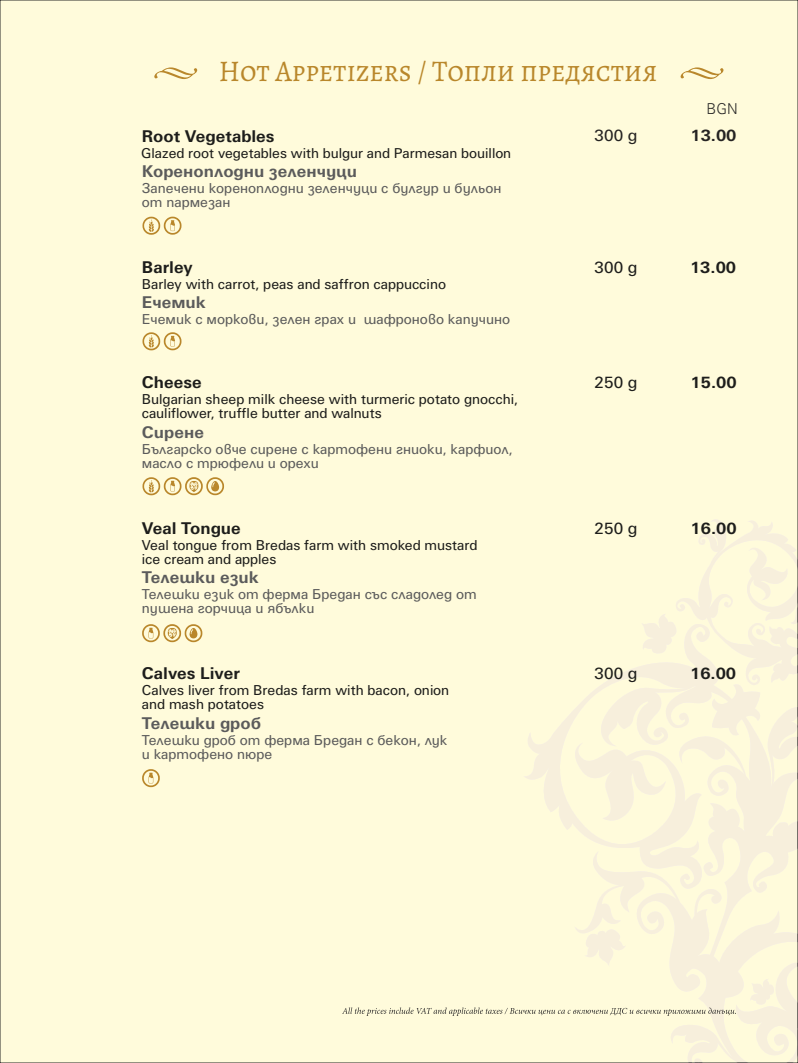
<style>
.page{position:relative;width:798px;height:1063px;background:#fff}
.page>*{position:absolute;margin:0;border:0;box-sizing:border-box;transform-origin:0 0}
.t1{font:30px "Alegreya SC";color:#b9872b;scale:.94 1}
.t2{font:700 16.25px "SP Universus";color:#1d1d1b}
.t3{font:700 16.25px "SP Universus";color:#5b5b5b}
.t4{font:16.25px "SP Universus";color:#1d1d1b}
.t5{font:700 16.25px "SP Universus";color:#252322}
.t6{font:16.25px "SP Universus";color:#252322}
.t7{font:700 16.12px "SP Universus";color:#5b5b5b}
.t8{font:300 15px "SP Universus";color:#2b2a29}
.t9{font:13.75px/14px "SP Universus";color:#5b5b5b}
.t10{font:13.75px/14px "SP Universus";color:#1d1d1b}
.t11{font:13.62px "SP Universus";color:#1d1d1b}
</style>
<div class="page">
<div style="left:0;top:0;width:797px;height:1063px;background:#fffbdb"></div>
<svg style="left:674px;top:520px;width:121px;height:168px"></svg>
<svg style="left:154px;top:67px;width:569px;height:12px"></svg>
<svg style="left:342px;top:1007px;width:393px;height:9px"></svg>
<svg style="left:142px;top:217px;width:39px;height:18px"></svg>
<svg style="left:142px;top:332px;width:39px;height:18px"></svg>
<svg style="left:142px;top:477px;width:82px;height:18px"></svg>
<svg style="left:142px;top:624px;width:60px;height:18px"></svg>
<svg style="left:142px;top:769px;width:18px;height:18px"></svg>
<h1 class="t1" style="left:219px;top:51px;width:467px">Hot Appetizers / Топли предястия</h1>
<p class="t2" style="left:142px;top:125px;width:134px">Root Vegetables</p>
<p class="t11" style="left:141px;top:144px;width:371px">Glazed root vegetables with bulgur and Parmesan bouillon</p>
<p class="t3" style="left:142px;top:160px;width:216px">Кореноплодни зеленчуци</p>
<p class="t9" style="left:142px;top:180px;width:361px">Запечени кореноплодни зеленчуци с булгур и бульон от пармезан</p>
<p class="t6" style="left:594px;top:125px;width:44px">300 g</p>
<p class="t8" style="left:706px;top:99px;width:33px">BGN</p>
<p class="t5" style="left:690px;top:124px;width:48px">13.00</p>
<p class="t2" style="left:142px;top:256px;width:52px">Barley</p>
<p class="t10" style="left:142px;top:276px;width:305px">Barley with carrot, peas and saffron cappuccino</p>
<p class="t3" style="left:142px;top:291px;width:65px">Ечемик</p>
<p class="t9" style="left:142px;top:311px;width:369px">Ечемик с моркови, зелен грах и шафроново капучино</p>
<p class="t4" style="left:594px;top:256px;width:44px">300 g</p>
<p class="t2" style="left:689px;top:256px;width:48px">13.00</p>
<p class="t2" style="left:142px;top:371px;width:61px">Cheese</p>
<p class="t10" style="left:142px;top:391px;width:378px">Bulgarian sheep milk cheese with turmeric potato gnocchi, cauliflower, truffle butter and walnuts</p>
<p class="t7" style="left:142px;top:421px;width:64px">Сирене</p>
<p class="t9" style="left:142px;top:441px;width:372px">Българско овче сирене с картофени гниоки, карфиол, масло с трюфели и орехи</p>
<p class="t4" style="left:594px;top:372px;width:44px">250 g</p>
<p class="t2" style="left:690px;top:371px;width:48px">15.00</p>
<p class="t2" style="left:142px;top:517px;width:100px">Veal Tongue</p>
<p class="t10" style="left:142px;top:537px;width:337px">Veal tongue from Bredas farm with smoked mustard ice cream and apples</p>
<p class="t3" style="left:142px;top:566px;width:118px">Телешки език</p>
<p class="t9" style="left:142px;top:587px;width:336px">Телешки език от ферма Бредан със сладолед от пушена горчица и ябълки</p>
<p class="t4" style="left:594px;top:517px;width:44px">250 g</p>
<p class="t2" style="left:690px;top:517px;width:48px">16.00</p>
<p class="t2" style="left:142px;top:663px;width:100px">Calves Liver</p>
<p class="t10" style="left:142px;top:683px;width:309px">Calves liver from Bredas farm with bacon, onion and mash potatoes</p>
<p class="t3" style="left:142px;top:712px;width:121px">Телешки дроб</p>
<p class="t9" style="left:142px;top:732px;width:307px">Телешки дроб от ферма Бредан с бекон, лук и картофено пюре</p>
<p class="t4" style="left:594px;top:663px;width:44px">300 g</p>
<p class="t2" style="left:689px;top:663px;width:48px">16.00</p>
</div>
